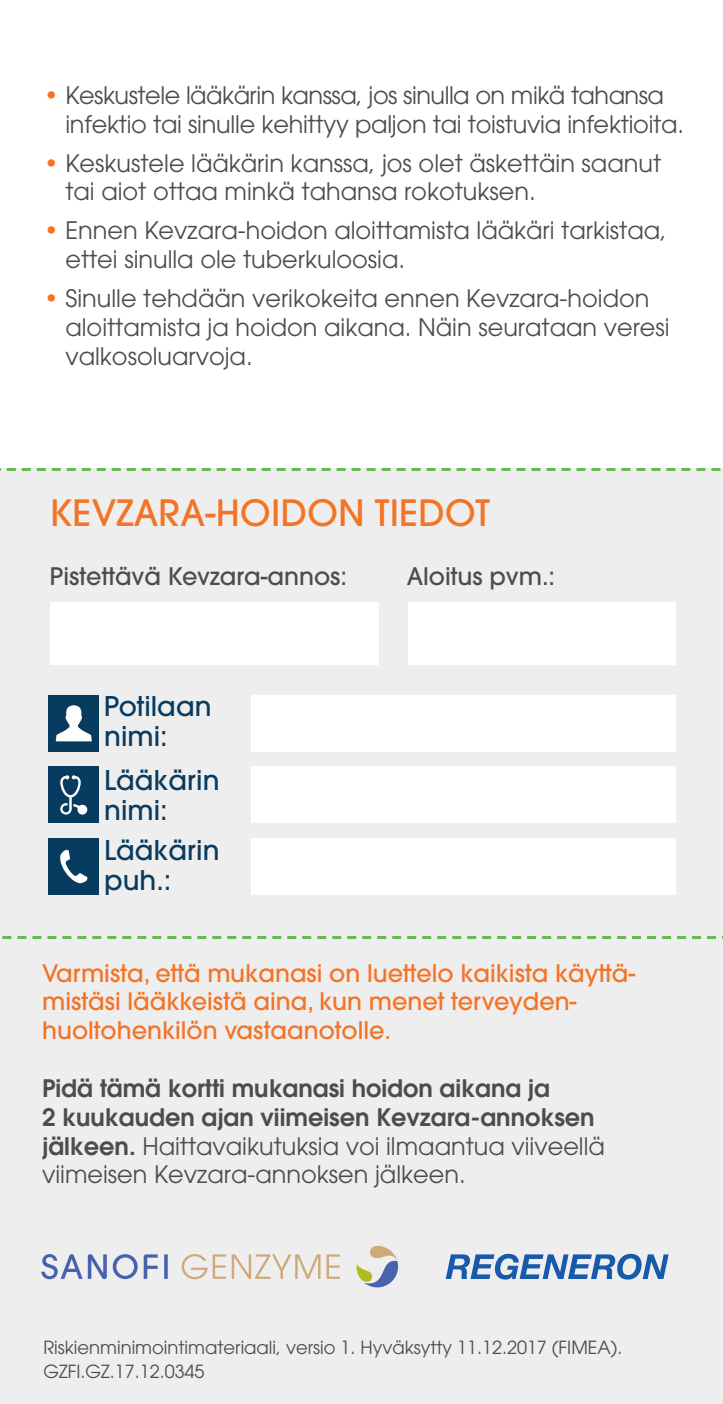
<style>
.page{position:relative;width:723px;height:1404px;background:#fff}
.page>*{position:absolute;margin:0;border:0;box-sizing:border-box;transform-origin:0 0}
.t1{font:500 36px "Avant Garde";letter-spacing:.01em;color:#f47325}
.t2{font:500 27px/30px "Avant Garde";color:#083b60}
.t3{font:24px/28.8px "Avant Garde";color:#4b4c4d}
.t4{font:600 24px/28.8px "Avant Garde";color:#4b4c4d}
.t5{font:500 24px/28.8px "Avant Garde";color:#f47325}
.t6{font:500 24px "Avant Garde";color:#4b4c4d}
.t7{font:18px "Avant Garde";color:#4b4c4d}
.s1{color:#f47325}
.s2{font-weight:400}
</style>
<div class="page">
<div style="left:0;top:468px;width:723px;height:935px;background:#eeeeef"></div>
<div style="left:48px;top:695px;width:51px;height:56px;background:#083b60"></div>
<svg style="left:56px;top:705px;width:36px;height:36px"></svg>
<div style="left:48px;top:766px;width:51px;height:57px;background:#083b60"></div>
<svg style="left:60px;top:775px;width:27px;height:39px"></svg>
<div style="left:48px;top:838px;width:51px;height:56px;background:#083b60"></div>
<svg style="left:60px;top:849px;width:28px;height:34px"></svg>
<div style="left:50px;top:602px;width:328px;height:62px;background:#fff"></div>
<div style="left:408px;top:602px;width:268px;height:62px;background:#fff"></div>
<div style="left:251px;top:695px;width:425px;height:56px;background:#fff"></div>
<div style="left:251px;top:766px;width:425px;height:57px;background:#fff"></div>
<div style="left:251px;top:838px;width:425px;height:56px;background:#fff"></div>
<svg style="left:446px;top:1253px;width:222px;height:26px"></svg>
<svg style="left:41px;top:1254px;width:127px;height:24px"></svg>
<svg style="left:182px;top:1254px;width:158px;height:25px"></svg>
<svg style="left:356px;top:1245px;width:42px;height:42px"></svg>
<svg style="left:2px;top:936px;width:721px;height:2px"></svg>
<svg style="left:0;top:468px;width:721px;height:3px"></svg>
<p class="t3" style="left:65px;top:81px;width:620px;text-indent:-21px"><span class="s1">•</span> Keskustele lääkärin kanssa, jos sinulla on mikä tahansa infektio tai sinulle kehittyy paljon tai toistuvia infektioita.</p>
<p class="t3" style="left:65px;top:148px;width:597px;text-indent:-21px"><span class="s1">•</span> Keskustele lääkärin kanssa, jos olet äskettäin saanut tai aiot ottaa minkä tahansa rokotuksen.</p>
<p class="t3" style="left:65px;top:216px;width:603px;text-indent:-21px"><span class="s1">•</span> Ennen Kevzara-hoidon aloittamista lääkäri tarkistaa, ettei sinulla ole tuberkuloosia.</p>
<p class="t3" style="left:65px;top:284px;width:605px;text-indent:-21px"><span class="s1">•</span> Sinulle tehdään verikokeita ennen Kevzara-hoidon aloittamista ja hoidon aikana. Näin seurataan veresi valkosoluarvoja.</p>
<p class="t1" style="left:50px;top:491px;width:441px">KEVZARA-HOIDON TIEDOT</p>
<p class="t6" style="left:50px;top:561px;width:299px">Pistettävä Kevzara-annos:</p>
<p class="t6" style="left:407px;top:561px;width:150px">Aloitus pvm.:</p>
<p class="t2" style="left:104px;top:691px;width:109px">Potilaan nimi:</p>
<p class="t2" style="left:104px;top:765px;width:117px">Lääkärin nimi:</p>
<p class="t2" style="left:104px;top:835px;width:117px">Lääkärin puh.:</p>
<p class="t5" style="left:42px;top:958px;width:595px">Varmista, että mukanasi on luettelo kaikista käyttä&shy;mistäsi lääkkeistä aina, kun menet terveyden&shy;huoltohenkilön vastaanotolle.</p>
<p class="t4" style="left:42px;top:1073px;width:564px">Pidä tämä kortti mukanasi hoidon aikana ja<br>2 kuukauden ajan viimeisen Kevzara-annoksen jälkeen. <span class="s2">Haittavaikutuksia voi ilmaantua viiveellä viimeisen Kevzara-annoksen jälkeen.</span></p>
<p class="t7" style="left:43px;top:1336px;width:581px">Riskienminimointimateriaali, versio 1. Hyväksytty 11.12.2017 (FIMEA).</p>
<p class="t7" style="left:43px;top:1360px;width:163px">GZFI.GZ.17.12.0345</p>
</div>
